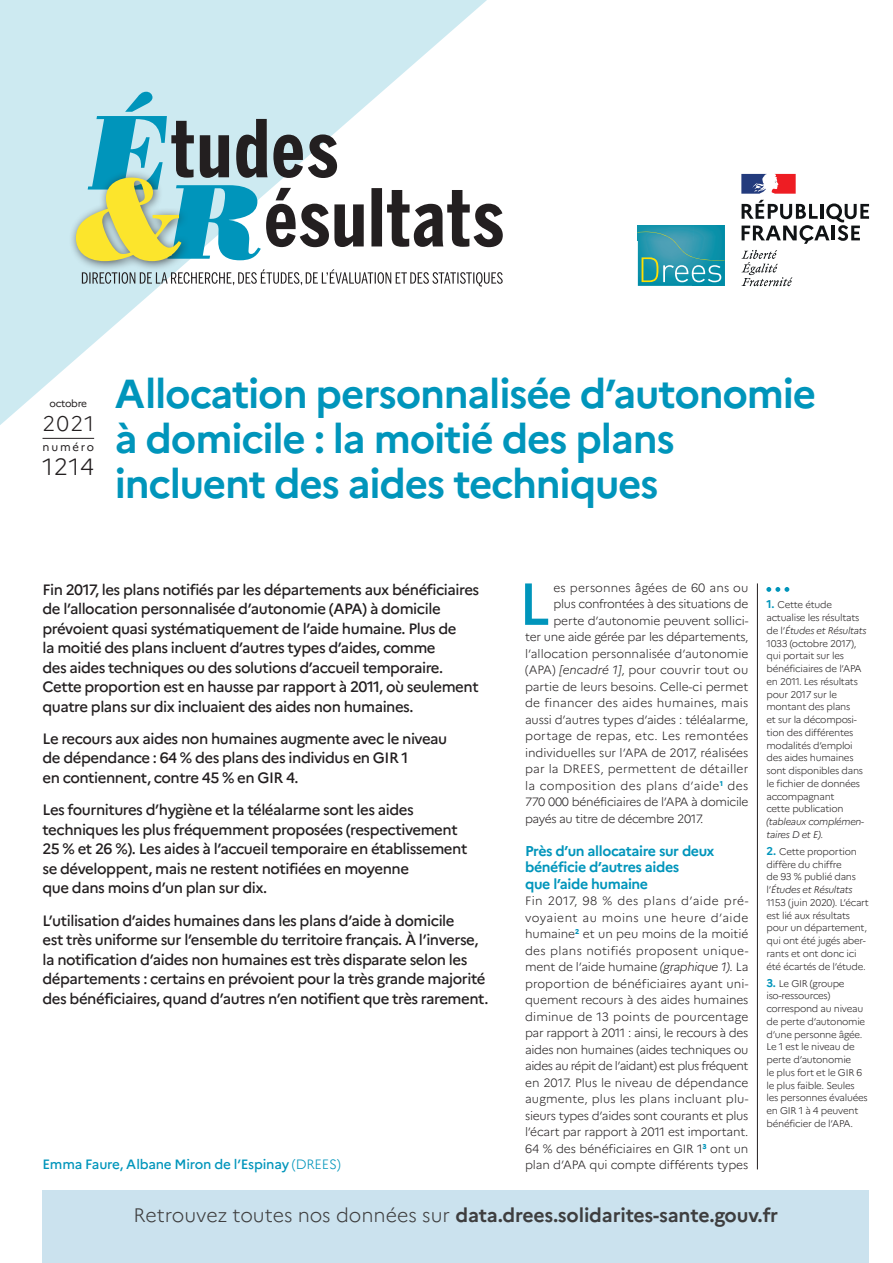
<style>
.page{position:relative;width:893px;height:1263px;background:#fff}
.page>*{position:absolute;margin:0;border:0;box-sizing:border-box;transform-origin:0 0}
.TXT_-_1er__-_lettrin{font:500 59.1px "Marianne";color:#0095bb}
.TITRE_ER{font:700 40.5px/45px "Marianne";letter-spacing:-.03em;color:#0095bb}
.NUMERO{font:300 23.4px "Marianne";color:#231f20}
.t1{font:300 21.15px "Marianne";color:#231f20}
.t2{font:700 19.5px "Marianne";letter-spacing:-.01em;color:#3e3e3f}
.CHAPO_-_txt{font:500 15px/19.5px "Marianne";letter-spacing:-.03em;color:#231f20}
.INTER{font:700 14.25px/16.5px "Marianne";letter-spacing:-.03em;color:#0095bb}
.SIGNATURES{font:500 13.5px "Marianne";letter-spacing:-.015em;color:#0095bb}
.TXT{font:300 12px/16.5px "Marianne";letter-spacing:-.01em;color:#231f20;text-align:justify}
.TXT_-_1er__-_lettrin-2{font:300 12px "Marianne";letter-spacing:-.01em;color:#231f20}
.TXT_-_1er__-_lettrin-3{font:300 12px "Marianne";letter-spacing:-.03em;color:#231f20}
.TXT_-_1er__-_lettrin-4{font:300 12px "Marianne";letter-spacing:.015em;color:#231f20}
.TXT_-_1er__-_lettrin-5{font:300 12px "Marianne";letter-spacing:.01em;color:#231f20}
.TXT_-_1er__-_lettrin-6{font:300 12px "Marianne";letter-spacing:.02em;color:#231f20}
.TXT_-_1er__-_lettrin-7{font:300 12px "Marianne";letter-spacing:.025em;color:#231f20}
.t3{font:11.4px "Marianne";letter-spacing:.16em;color:#231f20}
.MOIS{font:10.2px "Marianne";letter-spacing:-.03em;color:#231f20}
.t4{font:300 9.75px/12.8px "Marianne";letter-spacing:-.025em;color:#231f20}
.s1{font-style:italic}
.s2{font-weight:300}
.s3{font-weight:700;font-size:11.25px;color:#0095bb}
</style>
<div class="page">
<svg style="left:0;top:0;width:487px;height:425px;fill:#cdeaf1"></svg>
<svg style="left:82px;top:269px;width:421px;height:17px"></svg>
<div style="left:68px;top:170px;width:123px;height:102px;background:#231f20;opacity:.7"></div>
<svg style="left:76px;top:92px;width:427px;height:169px"></svg>
<svg style="left:741px;top:250px;width:51px;height:36px"></svg>
<svg style="left:742px;top:200px;width:127px;height:44px"></svg>
<svg style="left:741px;top:174px;width:55px;height:20px"></svg>
<img style="left:638px;top:226px;width:87px;height:60px">
<svg style="left:638px;top:232px;width:87px;height:50px;background:#399fac"></svg>
<hr style="left:757px;top:583px;width:1px;height:586px;background:#231f20">
<hr style="left:43px;top:438px;width:51px;height:1px;background:#231f20">
<svg style="left:766px;top:587px;width:23px;height:5px"></svg>
<div style="left:43px;top:1191px;width:826px;height:72px;background:#cbe2ee"></div>
<p class="MOIS" style="left:50px;top:397px;width:39px">octobre</p>
<h3 class="t1" style="left:43px;top:410px;width:53px">2021</h3>
<p class="t3" style="left:43px;top:440px;width:53px">numéro</p>
<p class="NUMERO" style="left:43px;top:452px;width:53px">1214</p>
<p class="TITRE_ER" style="left:115px;top:371px;width:703px">Allocation personnalisée d’autonomie à domicile : la moitié des plans incluent des aides techniques</p>
<p class="CHAPO_-_txt" style="left:43px;top:580px;width:438px">Fin 2017, les plans notifiés par les départements aux bénéficiaires de l’allocation personnalisée d’autonomie (APA) à domicile prévoient quasi systématiquement de l’aide humaine. Plus de<br>la moitié des plans incluent d’autres types d’aides, comme<br>des aides techniques ou des solutions d’accueil temporaire.<br>Cette proportion est en hausse par rapport à 2011, où seulement quatre plans sur dix incluaient des aides non humaines.</p>
<p class="CHAPO_-_txt" style="left:43px;top:729px;width:406px">Le recours aux aides non humaines augmente avec le niveau de dépendance : 64 % des plans des individus en GIR 1<br>en contiennent, contre 45 % en GIR 4.</p>
<p class="CHAPO_-_txt" style="left:43px;top:800px;width:426px">Les fournitures d’hygiène et la téléalarme sont les aides techniques les plus fréquemment proposées (respectivement 25 % et 26 %). Les aides à l’accueil temporaire en établissement se développent, mais ne restent notifiées en moyenne<br>que dans moins d’un plan sur dix.</p>
<p class="CHAPO_-_txt" style="left:43px;top:910px;width:447px">L’utilisation d’aides humaines dans les plans d’aide à domicile<br>est très uniforme sur l’ensemble du territoire français. À l’inverse, la notification d’aides non humaines est très disparate selon les départements : certains en prévoient pour la très grande majorité des bénéficiaires, quand d’autres n’en notifient que très rarement.</p>
<p class="TXT_-_1er__-_lettrin" style="left:519px;top:568px;width:33px">L</p>
<p class="TXT_-_1er__-_lettrin-4" style="left:553px;top:580px;width:197px">es personnes âgées de 60 ans ou</p>
<p class="TXT_-_1er__-_lettrin-3" style="left:553px;top:597px;width:196px">plus confrontées à des situations de</p>
<p class="TXT_-_1er__-_lettrin-2" style="left:553px;top:613px;width:196px">perte d’autonomie peuvent sollici-</p>
<p class="TXT_-_1er__-_lettrin-2" style="left:525px;top:630px;width:225px">ter une aide gérée par les départements,</p>
<p class="TXT_-_1er__-_lettrin-2" style="left:525px;top:646px;width:225px">l’allocation personnalisée d’autonomie</p>
<p class="TXT_-_1er__-_lettrin-2" style="left:525px;top:663px;width:225px">(APA) <span class="s1">[encadré 1]</span>, pour couvrir tout ou</p>
<p class="TXT_-_1er__-_lettrin-2" style="left:525px;top:679px;width:225px">partie de leurs besoins. Celle-ci permet</p>
<p class="TXT_-_1er__-_lettrin-4" style="left:525px;top:696px;width:225px">de financer des aides humaines, mais</p>
<p class="TXT_-_1er__-_lettrin-2" style="left:525px;top:712px;width:225px">aussi d’autres types d’aides : téléalarme,</p>
<p class="TXT_-_1er__-_lettrin-6" style="left:525px;top:729px;width:225px">portage de repas, etc. Les remontées</p>
<p class="TXT_-_1er__-_lettrin-2" style="left:525px;top:745px;width:225px">individuelles sur l’APA de 2017, réalisées</p>
<p class="TXT_-_1er__-_lettrin-5" style="left:525px;top:762px;width:225px">par la DREES, permettent de détailler</p>
<p class="TXT_-_1er__-_lettrin-7" style="left:525px;top:778px;width:225px">la composition des plans d’aide<sup>1</sup> des</p>
<p class="TXT_-_1er__-_lettrin-2" style="left:525px;top:795px;width:225px">770 000 bénéficiaires de l’APA à domicile</p>
<p class="TXT_-_1er__-_lettrin-3" style="left:525px;top:811px;width:180px">payés au titre de décembre 2017.</p>
<p class="INTER" style="left:525px;top:842px;width:191px">Près d’un allocataire sur deux bénéficie d’autres aides<br>que l’aide humaine</p>
<p class="TXT" style="left:525px;top:893px;width:225px">Fin 2017, 98 % des plans d’aide pré&shy;voyaient au moins une heure d’aide humaine<sup>2</sup> et un peu moins de la moitié des plans notifiés proposent unique&shy;ment de l’aide humaine <span class="s1">(graphique 1)</span>. La proportion de bénéficiaires ayant uni&shy;quement recours à des aides humaines diminue de 13 points de pourcentage par rapport à 2011 : ainsi, le recours à des aides non humaines (aides techniques ou aides au répit de l’aidant) est plus fréquent en 2017. Plus le niveau de dépendance augmente, plus les plans incluant plu&shy;sieurs types d’aides sont courants et plus l’écart par rapport à 2011 est important.<br>64 % des bénéficiaires en GIR 1<sup>3</sup> ont un</p>
<p class="SIGNATURES" style="left:43px;top:1156px;width:300px">Emma Faure, Albane Miron de l’Espinay <span class="s2">(DREES)</span></p>
<p class="TXT" style="left:525px;top:1157px;width:225px">plan d’APA qui compte différents types</p>
<p class="t4" style="left:766px;top:598px;width:102px"><span class="s3">1.</span> Cette étude actualise les résultats de l’<span class="s1">Études et Résultats<br></span>1033 (octobre 2017), qui portait sur les bénéficiaires de l’APA en 2011. Les résultats pour 2017 sur le montant des plans<br>et sur la décomposi&shy;tion des différentes modalités d’emploi des aides humaines sont disponibles dans le fichier de données accompagnant<br>cette publication <span class="s1">(tableaux complémen&shy;taires D et E)</span>.</p>
<p class="t4" style="left:766px;top:845px;width:104px"><span class="s3">2.</span> Cette proportion diffère du chiffre<br>de 93 % publié dans l’<span class="s1">Études et Résultats<br></span>1153 (juin 2020). L’écart est lié aux résultats pour un département, qui ont été jugés aber&shy;rants et ont donc ici été écartés de l’étude.</p>
<p class="t4" style="left:766px;top:977px;width:103px"><span class="s3">3.</span> Le GIR (groupe iso-ressources) correspond au niveau de perte d’autonomie d’une personne âgée.<br>Le 1 est le niveau de perte d’autonomie<br>le plus fort et le GIR 6 le plus faible. Seules les personnes évaluées en GIR 1 à 4 peuvent bénéficier de l’APA.</p>
<h3 class="t2" style="left:133px;top:1203px;width:646px"><span class="s2">Retrouvez toutes nos données sur</span> data.drees.solidarites-sante.gouv.fr</h3>
</div>
